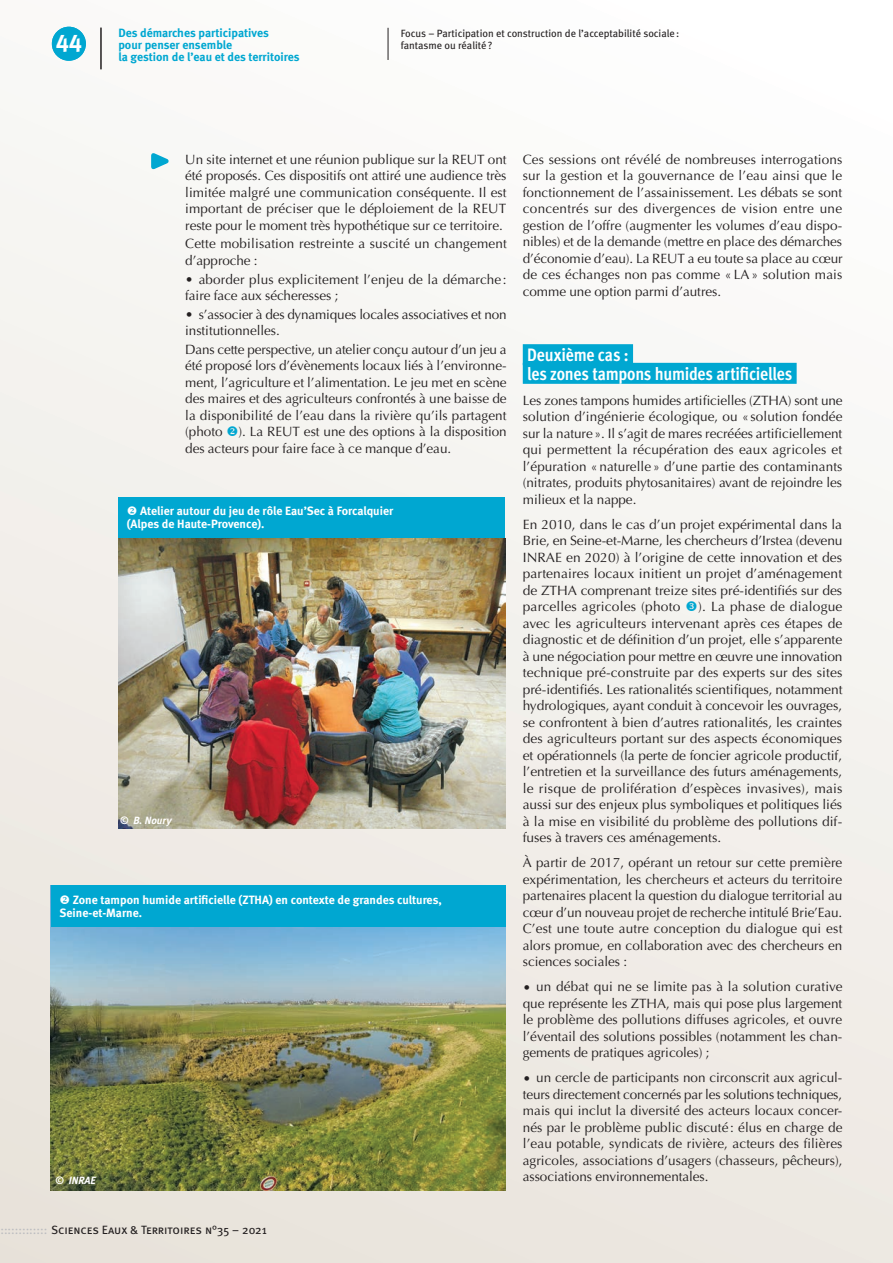
<style>
.page{position:relative;width:893px;height:1263px;background:#fff}
.page>*{position:absolute;margin:0;border:0;box-sizing:border-box;transform-origin:0 0}
.t1{font:24px "Meta Bold Caps Expert";color:#fff}
.t2{font:700 18px/18.6px "Meta Cond OT";letter-spacing:-.015em;color:#fff}
.t3{font:13.5px/16.5px "Optima";letter-spacing:-.005em;color:#231f20;text-align:justify}
.t4{font:12px/13.5px "Meta Bold LF";color:#fff}
.t5{font:700 12px/12px "Meta";color:#00a7d1}
.t6{font:12px "Meta Book Caps";letter-spacing:-.005em;color:#231f20}
.t7{font:10.5px/12px "Meta Book LF";color:#231f20}
.t8{font:italic 10.5px "Meta Bold LF";color:#fff}
.s1{color:#00a7d1}
.s2{color:#bcbdc0}
</style>
<div class="page">
<div style="left:0;top:0;width:893px;height:1263px;background:linear-gradient(to bottom,#fcfdfc,#ebe6de)"></div>
<div style="left:523px;top:344px;width:110px;height:21px;background:#00a7d1"></div>
<div style="left:523px;top:363px;width:274px;height:21px;background:#00a7d1"></div>
<hr style="left:388px;top:28px;width:1px;height:32px;background:#231f20">
<svg style="left:147px;top:148px;width:30px;height:25px"></svg>
<div style="left:118px;top:497px;width:387px;height:41px;background:#00a7d1"></div>
<img style="left:118px;top:538px;width:387px;height:291px">
<img style="left:51px;top:886px;width:455px;height:305px">
<div style="left:51px;top:886px;width:454px;height:41px;background:#00a7d1"></div>
<svg style="left:892px;top:0;width:1px;height:1263px"></svg>
<div style="left:52px;top:27px;width:34px;height:34px;background:#00a7d1;border-radius:50%"></div>
<hr style="left:101px;top:28px;width:1px;height:41px;background:#231f20">
<svg style="left:687px;top:601px;width:9px;height:10px"></svg>
<h1 class="t1" style="left:56px;top:28px;width:28px">44</h1>
<p class="t5" style="left:118px;top:26px;width:183px">Des démarches participatives<br>pour penser ensemble<br>la gestion de l’eau et des territoires</p>
<p class="t7" style="left:401px;top:27px;width:280px">Focus – Participation et construction de l’acceptabilité sociale: fantasme ou réalité?</p>
<p class="t3" style="left:185px;top:151px;width:323px">Un site internet et une réunion publique sur la REUT ont été proposés. Ces dispositifs ont attiré une audience très limitée malgré une communication conséquente. Il est important de préciser que le déploiement de la REUT reste pour le moment très hypothétique sur ce territoire.</p>
<p class="t3" style="left:185px;top:236px;width:323px">Cette mobilisation restreinte a suscité un changement d’approche :</p>
<p class="t3" style="left:185px;top:271px;width:323px">• aborder plus explicitement l’enjeu de la démarche : faire face aux sécheresses ;</p>
<p class="t3" style="left:185px;top:306px;width:323px">• s’associer à des dynamiques locales associatives et non institutionnelles.</p>
<p class="t3" style="left:185px;top:341px;width:323px">Dans cette perspective, un atelier conçu autour d’un jeu a été proposé lors d’évènements locaux liés à l’environne&shy;ment, l’agriculture et l’alimentation. Le jeu met en scène des maires et des agriculteurs confrontés à une baisse de la disponibilité de l’eau dans la rivière qu’ils partagent (photo <span class="s1">❖</span>). La REUT est une des options à la disposition des acteurs pour faire face à ce manque d’eau.</p>
<p class="t4" style="left:127px;top:504px;width:268px">❖ Atelier autour du jeu de rôle Eau’Sec à Forcalquier (Alpes de Haute-Provence).</p>
<p class="t8" style="left:120px;top:814px;width:53px">© B. Noury</p>
<p class="t4" style="left:60px;top:892px;width:384px">❖ Zone tampon humide artificielle (ZTHA) en contexte de grandes cultures,<br>Seine-et-Marne.</p>
<p class="t8" style="left:55px;top:1174px;width:42px">© INRAE</p>
<p class="t3" style="left:523px;top:151px;width:321px">Ces sessions ont révélé de nombreuses interrogations sur la gestion et la gouvernance de l’eau ainsi que le fonctionnement de l’assainissement. Les débats se sont concentrés sur des divergences de vision entre une gestion de l’offre (augmenter les volumes d’eau dispo&shy;nibles) et de la demande (mettre en place des démarches d’économie d’eau). La REUT a eu toute sa place au cœur de ces échanges non pas comme « LA» solution mais comme une option parmi d’autres.</p>
<h2 class="t2" style="left:527px;top:346px;width:267px">Deuxième cas :<br>les zones tampons humides artificielles</h2>
<p class="t3" style="left:523px;top:392px;width:321px">Les zones tampons humides artificielles (ZTHA) sont une solution d’ingénierie écologique, ou « solution fondée sur la nature». Il s’agit de mares recréées artificiellement qui permettent la récupération des eaux agricoles et l’épuration «naturelle » d’une partie des contaminants (nitrates, produits phytosanitaires) avant de rejoindre les milieux et la nappe.</p>
<p class="t3" style="left:523px;top:516px;width:321px">En 2010, dans le cas d’un projet expérimental dans la Brie, en Seine-et-Marne, les chercheurs d’Irstea (devenu INRAE en 2020) à l’origine de cette innovation et des partenaires locaux initient un projet d’aménagement de ZTHA comprenant treize sites pré-identifiés sur des parcelles agricoles (photo</p>
<p class="t3" style="left:523px;top:599px;width:321px;text-indent:175px">). La phase de dialogue avec les agriculteurs intervenant après ces étapes de diagnostic et de définition d’un projet, elle s’apparente à une négociation pour mettre en œuvre une innovation technique pré-construite par des experts sur des sites pré-identifiés. Les rationalités scientifiques, notamment hydrologiques, ayant conduit à concevoir les ouvrages, se confrontent à bien d’autres rationalités, les craintes des agriculteurs portant sur des aspects économiques et opérationnels (la perte de foncier agricole productif, l’entretien et la surveillance des futurs aménagements, le risque de prolifération d’espèces invasives), mais aussi sur des enjeux plus symboliques et politiques liés à la mise en visibilité du problème des pollutions dif&shy;fuses à travers ces aménagements.</p>
<p class="t3" style="left:523px;top:855px;width:321px">À partir de 2017, opérant un retour sur cette première expérimentation, les chercheurs et acteurs du territoire partenaires placent la question du dialogue territorial au cœur d’un nouveau projet de recherche intitulé Brie’Eau.<br>C’est une toute autre conception du dialogue qui est alors promue, en collaboration avec des chercheurs en sciences sociales :</p>
<p class="t3" style="left:523px;top:979px;width:321px">• un débat qui ne se limite pas à la solution curative que représente les ZTHA, mais qui pose plus largement le problème des pollutions diffuses agricoles, et ouvre l’éventail des solutions possibles (notamment les chan&shy;gements de pratiques agricoles) ;</p>
<p class="t3" style="left:523px;top:1070px;width:321px">• un cercle de participants non circonscrit aux agricul&shy;teurs directement concernés par les solutions techniques, mais qui inclut la diversité des acteurs locaux concer&shy;nés par le problème public discuté : élus en charge de l’eau potable, syndicats de rivière, acteurs des filières agricoles, associations d’usagers (chasseurs, pêcheurs), associations environnementales.</p>
<p class="t6" style="left:0;top:1223px;width:268px"><span class="s2">:::::::::::::</span> Sciences Eaux &amp; Territoires n°35 – 2021</p>
</div>
